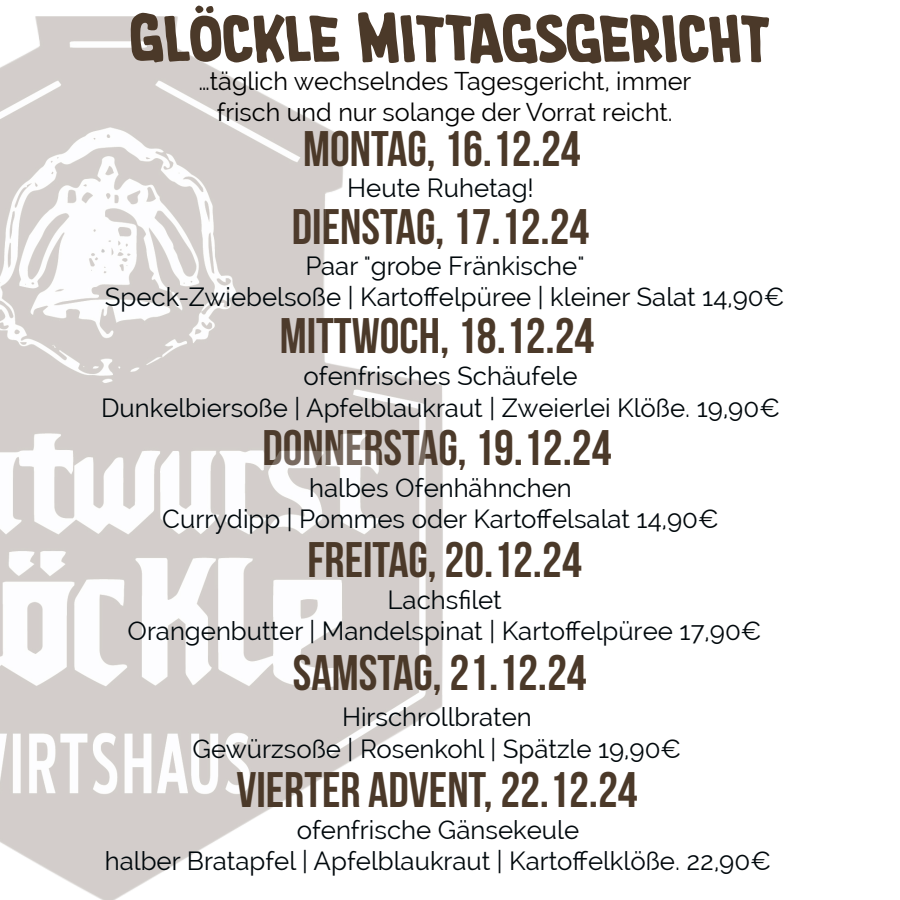
<style>
.page{position:relative;width:900px;height:900px;background:#fff}
.page>*{position:absolute;margin:0;border:0;box-sizing:border-box;transform-origin:0 0}
.t1{font:700 56.1px "Imaginary Friend BB";color:#4b3929}
.t2{font:49.9px/108.4px "Bebas Neue";color:#4b3929}
.t3{font:25.8px/31.6px "Raleway";color:#00080c;text-align:center}
.t4{font:25.2px/30.8px "Raleway";color:#000;text-align:center}
</style>
<div class="page">
<img style="left:0;top:16px;width:443px;height:884px">
<h1 class="t1" style="left:129px;top:-4px;width:642px">GLÖCKLE MITTAGSGERICHT</h1>
<p class="t4" style="left:198px;top:66px;width:495px">…täglich wechselndes Tagesgericht, immer frisch und nur solange der Vorrat reicht.</p>
<h2 class="t2" style="left:303px;top:94px;width:279px">MONTAG, 16.12.24</h2>
<p class="t3" style="left:347px;top:172px;width:188px">Heute Ruhetag!</p>
<h2 class="t2" style="left:280px;top:172px;width:316px">DIENSTAG, 17.12.24<br>MITTWOCH, 18.12.24</h2>
<p class="t3" style="left:105px;top:250px;width:681px">Paar "grobe Fränkische"<br>Speck-Zwiebelsoße | Kartoffelpüree | kleiner Salat 14,90€</p>
<p class="t3" style="left:101px;top:360px;width:681px">ofenfrisches Schäufele<br>Dunkelbiersoße | Apfelblaukraut | Zweierlei Klöße. 19,90€</p>
<h2 class="t2" style="left:262px;top:393px;width:351px">DONNERSTAG, 19.12.24</h2>
<p class="t3" style="left:162px;top:472px;width:558px">halbes Ofenhähnchen<br>Currydipp | Pommes oder Kartoffelsalat 14,90€</p>
<h2 class="t2" style="left:307px;top:505px;width:276px">FREITAG, 20.12.24</h2>
<p class="t3" style="left:128px;top:584px;width:635px">Lachsfilet<br>Orangenbutter | Mandelspinat | Kartoffelpüree 17,90€</p>
<h2 class="t2" style="left:293px;top:618px;width:295px">SAMSTAG, 21.12.24</h2>
<p class="t3" style="left:193px;top:701px;width:490px">Hirschrollbraten<br>Gewürzsoße | Rosenkohl | Spätzle 19,90€</p>
<h2 class="t2" style="left:236px;top:735px;width:403px">VIERTER ADVENT, 22.12.24</h2>
<p class="t3" style="left:105px;top:814px;width:668px">ofenfrische Gänsekeule<br>halber Bratapfel | Apfelblaukraut | Kartoffelklöße. 22,90€</p>
</div>
